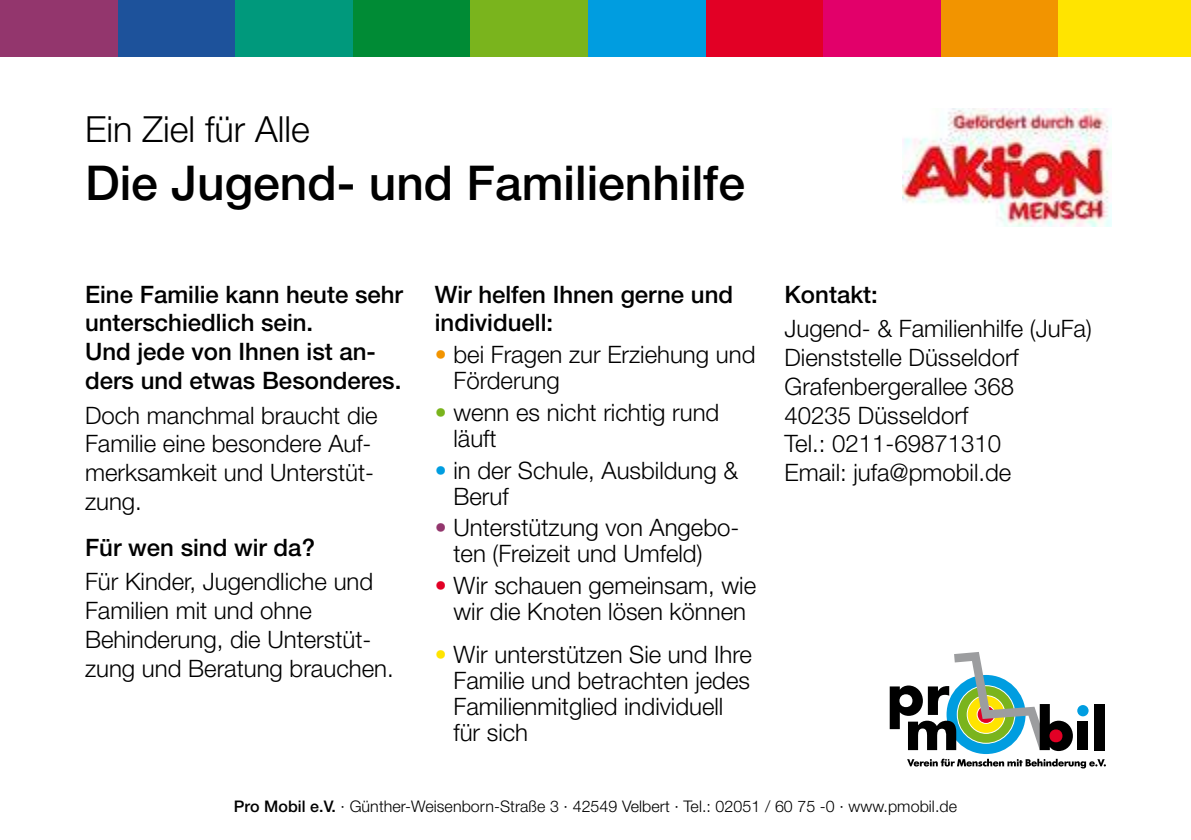
<style>
.page{position:relative;width:1191px;height:840px;background:#fff}
.page>*{position:absolute;margin:0;border:0;box-sizing:border-box;transform-origin:0 0}
.t1{font:500 48px "Helvetica Neue";color:#000}
.t2{font:300 36px "Helvetica Neue";color:#000}
.t3{font:300 24px/28.8px "Helvetica Neue";color:#000}
.t4{font:500 24px/28.8px "Helvetica Neue";color:#000}
.t5{font:300 16px "Helvetica Neue";letter-spacing:.005em;color:#000}
.s1{color:#f29400}
.s2{color:#7ab41d}
.s3{color:#009de0}
.s4{color:#93366d}
.s5{color:#e20025}
.s6{color:#ffe400}
.s7{font-weight:500}
</style>
<div class="page">
<div style="left:1058px;top:0;width:133px;height:57px;background:#ffe400"></div>
<div style="left:940px;top:0;width:118px;height:57px;background:#f29400"></div>
<div style="left:823px;top:0;width:117px;height:57px;background:#e2006a"></div>
<div style="left:705px;top:0;width:118px;height:57px;background:#e20025"></div>
<div style="left:588px;top:0;width:117px;height:57px;background:#009de0"></div>
<div style="left:470px;top:0;width:118px;height:57px;background:#7ab41d"></div>
<div style="left:353px;top:0;width:117px;height:57px;background:#008b35"></div>
<div style="left:235px;top:0;width:118px;height:57px;background:#00997c"></div>
<div style="left:118px;top:0;width:117px;height:57px;background:#1d529b"></div>
<div style="left:0;top:0;width:118px;height:57px;background:#93366d"></div>
<svg style="left:1077px;top:704px;width:11px;height:12px"></svg>
<div style="left:1077px;top:721px;width:11px;height:28px;background:#000"></div>
<div style="left:1094px;top:703px;width:10px;height:46px;background:#000"></div>
<svg style="left:889px;top:652px;width:184px;height:98px"></svg>
<div style="left:1049px;top:729px;width:13px;height:12px;background:#e20025;border-radius:50%"></div>
<svg style="left:907px;top:758px;width:199px;height:10px"></svg>
<img style="left:902px;top:109px;width:209px;height:117px">
<h2 class="t2" style="left:85px;top:116px;width:226px">Ein Ziel für Alle</h2>
<h1 class="t1" style="left:85px;top:164px;width:661px">Die Jugend- und Familienhilfe</h1>
<p class="t4" style="left:85px;top:281px;width:319px">Eine Familie kann heute sehr unterschiedlich sein.<br>Und jede von Ihnen ist an&shy;ders und etwas Besonderes.</p>
<p class="t3" style="left:85px;top:402px;width:294px">Doch manchmal braucht die<br>Familie eine besondere Auf&shy;merksamkeit und Unterstüt&shy;zung.</p>
<p class="t4" style="left:85px;top:535px;width:231px">Für wen sind wir da?</p>
<p class="t3" style="left:85px;top:569px;width:310px">Für Kinder, Jugendliche und<br>Familien mit und ohne<br>Behinderung, die Unterstüt&shy;zung und Beratung brauchen.</p>
<p class="t4" style="left:435px;top:281px;width:300px">Wir helfen Ihnen gerne und individuell:</p>
<p class="t3" style="left:453px;top:343px;width:303px;line-height:26px;text-indent:-19px"><span class="s1">•</span> bei Fragen zur Erziehung und<br>Förderung</p>
<p class="t3" style="left:453px;top:401px;width:267px;line-height:26px;text-indent:-19px"><span class="s2">•</span> wenn es nicht richtig rund läuft</p>
<p class="t3" style="left:453px;top:459px;width:286px;line-height:26px;text-indent:-19px"><span class="s3">•</span> in der Schule, Ausbildung &amp;<br>Beruf</p>
<p class="t3" style="left:453px;top:516px;width:287px;line-height:26px;text-indent:-19px"><span class="s4">•</span> Unterstützung von Angebo&shy;ten (Freizeit und Umfeld)</p>
<p class="t3" style="left:435px;top:574px;width:323px;line-height:26px;text-align:center"><span class="s5">•</span> Wir schauen gemeinsam, wie wir die Knoten lösen können</p>
<p class="t3" style="left:453px;top:643px;width:300px;line-height:26px;text-indent:-19px"><span class="s6">•</span> Wir unterstützen Sie und Ihre<br>Familie und betrachten jedes<br>Familienmitglied individuell für sich</p>
<p class="t4" style="left:784px;top:281px;width:95px">Kontakt:</p>
<p class="t3" style="left:784px;top:316px;width:309px">Jugend- &amp; Familienhilfe (JuFa)<br>Dienststelle Düsseldorf<br>Grafenbergerallee 368<br>40235 Düsseldorf<br>Tel.: 0211-69871310<br>Email: jufa@pmobil.de</p>
<p class="t5" style="left:234px;top:799px;width:725px"><span class="s7">Pro Mobil e.V.</span> · Günther-Weisenborn-Straße 3 · 42549 Velbert · Tel.: 02051 / 60 75 -0 · www.pmobil.de</p>
</div>
